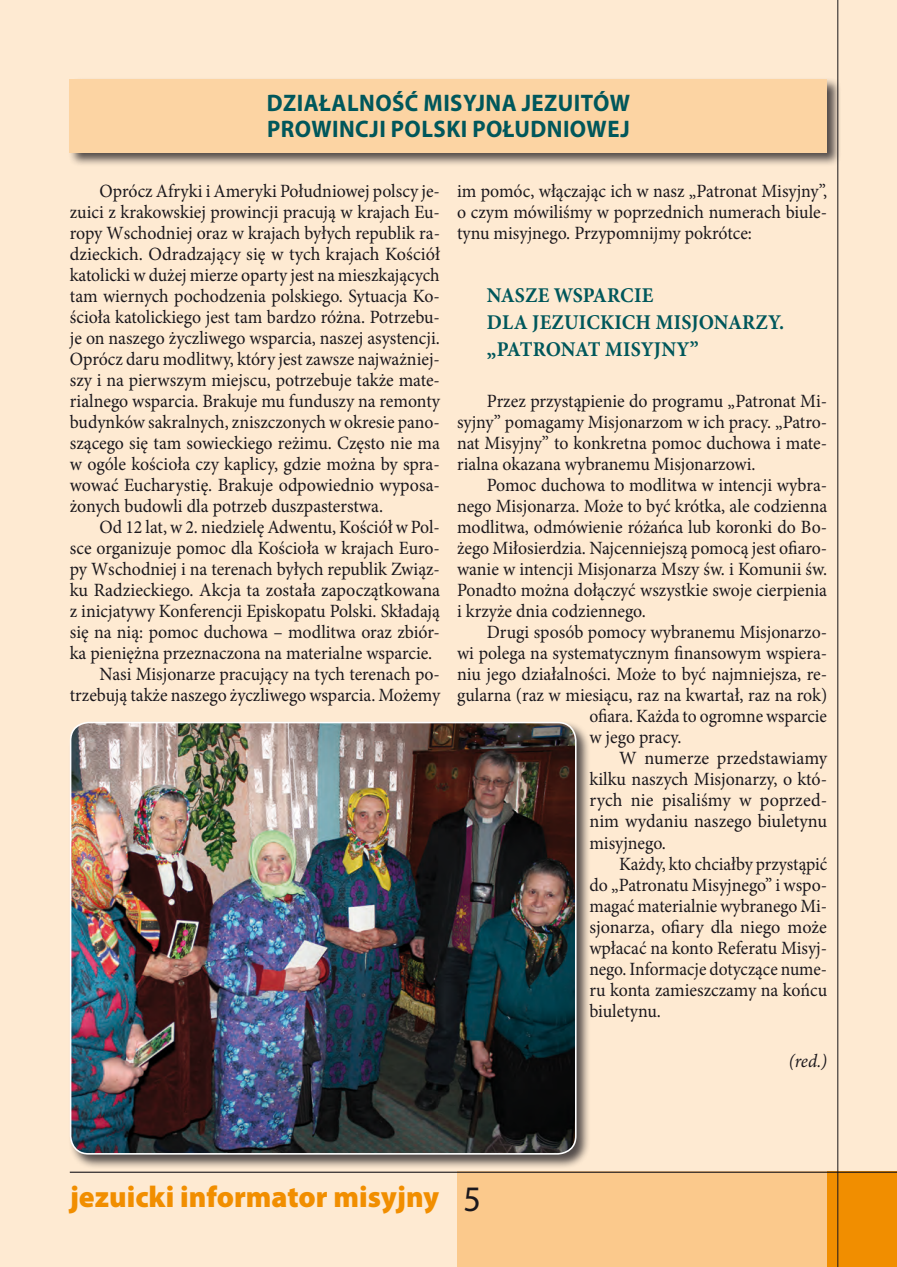
<style>
.page{position:relative;width:897px;height:1267px;background:#fff}
.page>*{position:absolute;margin:0;border:0;box-sizing:border-box;transform-origin:0 0}
.t1{font:900 30px "Myriad Pro";color:#f18e00}
._01_tytuł_działu_2{font:700 24px/25.5px "Myriad Pro";letter-spacing:.02em;color:#00575b;scale:.95 1}
._01_tytuł_działu_3b{font:700 21px/27px "Minion Pro";letter-spacing:.01em;color:#00575b;scale:.95 1}
._01_tekst_główny{font:18.75px/21px "Minion Pro";color:#1a171c;text-align:justify;scale:.95 1}
._01_tekst_główny-2{font:18.75px/21px "Minion Pro";color:#1a171c;text-align:justify;scale:.94 1}
._01_tekst_główny-3{font:18.75px/21px "Minion Pro";color:#1a171c;text-align:justify}
._01_tekst_główny-4{font:18.75px "Minion Pro";color:#1a171c;scale:.96 1}
._01_tekst_główny_pod{font:italic 18.75px "Minion Pro";color:#1a171c;scale:.95 1}
.s1{font-weight:400;font-size:36px;color:#1a171c}
</style>
<div class="page">
<hr style="left:0;top:0;width:2px;height:1266px;background:#feead2">
<div style="left:2px;top:0;width:894px;height:1266px;background:#feead2"></div>
<div style="left:457px;top:1171px;width:370px;height:95px;background:#fbc98c"></div>
<div style="left:827px;top:1171px;width:69px;height:95px;background:#f18e00"></div>
<hr style="left:70px;top:1171px;width:826px;height:1px;background:#1a171c">
<hr style="left:837px;top:0;width:1px;height:1266px;background:#1a171c">
<div style="left:68px;top:77px;width:773px;height:90px;background:#1a171c;opacity:.75"></div>
<div style="left:70px;top:79px;width:757px;height:74px;background:#fcd4a3"></div>
<div style="left:68px;top:719px;width:522px;height:450px;background:#1a171c;opacity:.75"></div>
<img style="left:71px;top:722px;width:504px;height:431px">
<div style="left:70px;top:721px;width:506px;height:433px;border:2px solid #fff;border-radius:18px"></div>
<p class="_01_tytuł_działu_2" style="left:267px;top:90px;width:384px">DZIAŁALNOŚĆ MISYJNA JEZUITÓW<br>PROWINCJI POLSKI POŁUDNIOWEJ</p>
<p class="_01_tekst_główny" style="left:70px;top:180px;width:391px;text-indent:30px">Oprócz Afryki i Ameryki Południowej polscy je&shy;zuici z krakowskiej prowincji pracują w krajach Eu&shy;ropy Wschodniej oraz w krajach byłych republik ra&shy;dzieckich. Odradzający się w tych krajach Kościół katolicki w dużej mierze oparty jest na mieszkających tam wiernych pochodzenia polskiego. Sytuacja Ko&shy;ścioła katolickiego jest tam bardzo różna. Potrzebu&shy;je on naszego życzliwego wsparcia, naszej asystencji.<br>Oprócz daru modlitwy, który jest zawsze najważniej&shy;szy i na pierwszym miejscu, potrzebuje także mate&shy;rialnego wsparcia. Brakuje mu funduszy na remonty budynków sakralnych, zniszczonych w okresie pano&shy;szącego się tam sowieckiego reżimu. Często nie ma w ogóle kościoła czy kaplicy, gdzie można by spra&shy;wować Eucharystię. Brakuje odpowiednio wyposa&shy;żonych budowli dla potrzeb duszpasterstwa.</p>
<p class="_01_tekst_główny" style="left:70px;top:516px;width:391px;text-indent:30px">Od 12 lat, w 2. niedzielę Adwentu, Kościół w Pol&shy;sce organizuje pomoc dla Kościoła w krajach Euro&shy;py Wschodniej i na terenach byłych republik Związ&shy;ku Radzieckiego. Akcja ta została zapoczątkowana z inicjatywy Konferencji Episkopatu Polski. Składają się na nią: pomoc duchowa – modlitwa oraz zbiór&shy;ka pieniężna przeznaczona na materialne wsparcie.</p>
<p class="_01_tekst_główny" style="left:70px;top:663px;width:391px;text-align:right">Nasi Misjonarze pracujący na tych terenach po&shy;trzebują także naszego życzliwego wsparcia. Możemy</p>
<p class="_01_tekst_główny" style="left:457px;top:180px;width:391px">im pomóc, włączając ich w nasz „Patronat Misyjny”, o czym mówiliśmy w poprzednich numerach biule&shy;tynu misyjnego. Przypomnijmy pokrótce:</p>
<p class="_01_tytuł_działu_3b" style="left:487px;top:282px;width:314px">NASZE WSPARCIE<br>DLA JEZUICKICH MISJONARZY. „PATRONAT MISYJNY”</p>
<p class="_01_tekst_główny" style="left:457px;top:391px;width:391px;text-indent:30px">Przez przystąpienie do programu „Patronat Mi&shy;syjny” pomagamy Misjonarzom w ich pracy. „Patro&shy;nat Misyjny” to konkretna pomoc duchowa i mate&shy;rialna okazana wybranemu Misjonarzowi.</p>
<p class="_01_tekst_główny" style="left:457px;top:475px;width:391px;text-indent:30px">Pomoc duchowa to modlitwa w intencji wybra&shy;nego Misjonarza. Może to być krótka, ale codzienna modlitwa, odmówienie różańca lub koronki do Bo&shy;żego Miłosierdzia. Najcenniejszą pomocą jest ofiaro&shy;wanie w intencji Misjonarza Mszy św. i Komunii św.<br>Ponadto można dołączyć wszystkie swoje cierpienia i krzyże dnia codziennego.</p>
<p class="_01_tekst_główny" style="left:486px;top:622px;width:360px">Drugi sposób pomocy wybranemu Misjonarzo-</p>
<p class="_01_tekst_główny" style="left:457px;top:643px;width:391px">wi polega na systematycznym finansowym wspiera-</p>
<p class="_01_tekst_główny-4" style="left:457px;top:662px;width:387px">niu jego działalności. Może to być najmniejsza, re-</p>
<p class="_01_tekst_główny" style="left:457px;top:685px;width:391px">gularna (raz w miesiącu, raz na kwartał, raz na rok)</p>
<p class="_01_tekst_główny-2" style="left:589px;top:706px;width:254px">ofiara. Każda to ogromne wsparcie</p>
<p class="_01_tekst_główny" style="left:589px;top:727px;width:98px">w jego pracy.</p>
<p class="_01_tekst_główny-3" style="left:589px;top:748px;width:239px;text-indent:30px">W numerze przedstawiamy kilku naszych Misjonarzy, o któ&shy;rych nie pisaliśmy w poprzed&shy;nim wydaniu naszego biuletynu misyjnego.</p>
<p class="_01_tekst_główny-2" style="left:589px;top:853px;width:254px;text-indent:30px">Każdy, kto chciałby przystąpić do „Patronatu Misyjnego” i wspo&shy;magać materialnie wybranego Mi&shy;sjonarza, ofiary dla niego może wpłacać na konto Referatu Misyj&shy;nego. Informacje dotyczące nume&shy;ru konta zamieszczamy na końcu biuletynu.</p>
<p class="_01_tekst_główny_pod" style="left:788px;top:1048px;width:42px">(red.)</p>
<h1 class="t1" style="left:70px;top:1179px;width:412px">jezuicki informator misyjny <span class="s1">5</span></h1>
</div>
